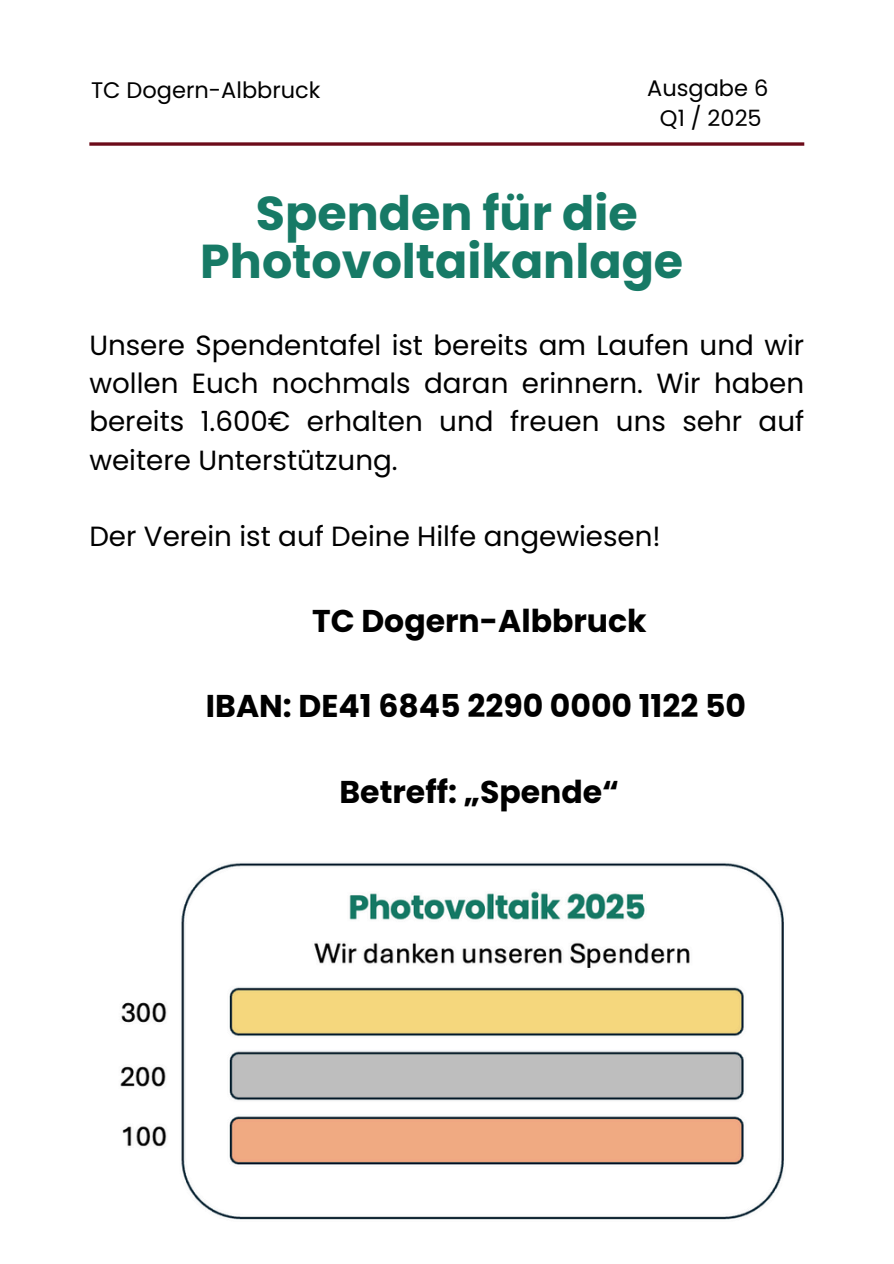
<style>
.page{position:relative;width:894px;height:1264px;background:#fff}
.page>*{position:absolute;margin:0;border:0;box-sizing:border-box;transform-origin:0 0}
.t1{font:700 47.55px/48.3px "Poppins";color:#177a66;text-align:center}
.t2{font:700 31.5px "Poppins";color:#000}
.t3{font:27.75px/38.2px "Poppins";color:#000;text-align:justify}
.t4{font:22.5px "Poppins";color:#000}
</style>
<div class="page">
<svg style="left:89px;top:142px;width:715px;height:4px;background:#82303c"></svg>
<img style="left:120px;top:862px;width:664px;height:358px">
<p class="t4" style="left:91px;top:74px;width:231px">TC Dogern-Albbruck</p>
<p class="t4" style="left:647px;top:72px;width:123px">Ausgabe 6</p>
<p class="t4" style="left:659px;top:102px;width:103px">Q1 / 2025</p>
<p class="t1" style="left:200px;top:189px;width:484px">Spenden für die<br>Photovoltaikanlage</p>
<h3 class="t3" style="left:89px;top:326px;width:716px">Unsere Spendentafel ist bereits am Laufen und wir wollen Euch nochmals daran erinnern. Wir haben bereits 1.600€ erhalten und freuen uns sehr auf weitere Unterstützung.</h3>
<h2 class="t3" style="left:89px;top:517px;width:572px">Der Verein ist auf Deine Hilfe angewiesen!</h2>
<h1 class="t2" style="left:312px;top:598px;width:336px">TC Dogern-Albbruck</h1>
<h4 class="t2" style="left:206px;top:684px;width:541px">IBAN: DE41 6845 2290 0000 1122 50</h4>
<h4 class="t2" style="left:339px;top:769px;width:281px">Betreff: „Spende“</h4>
</div>
